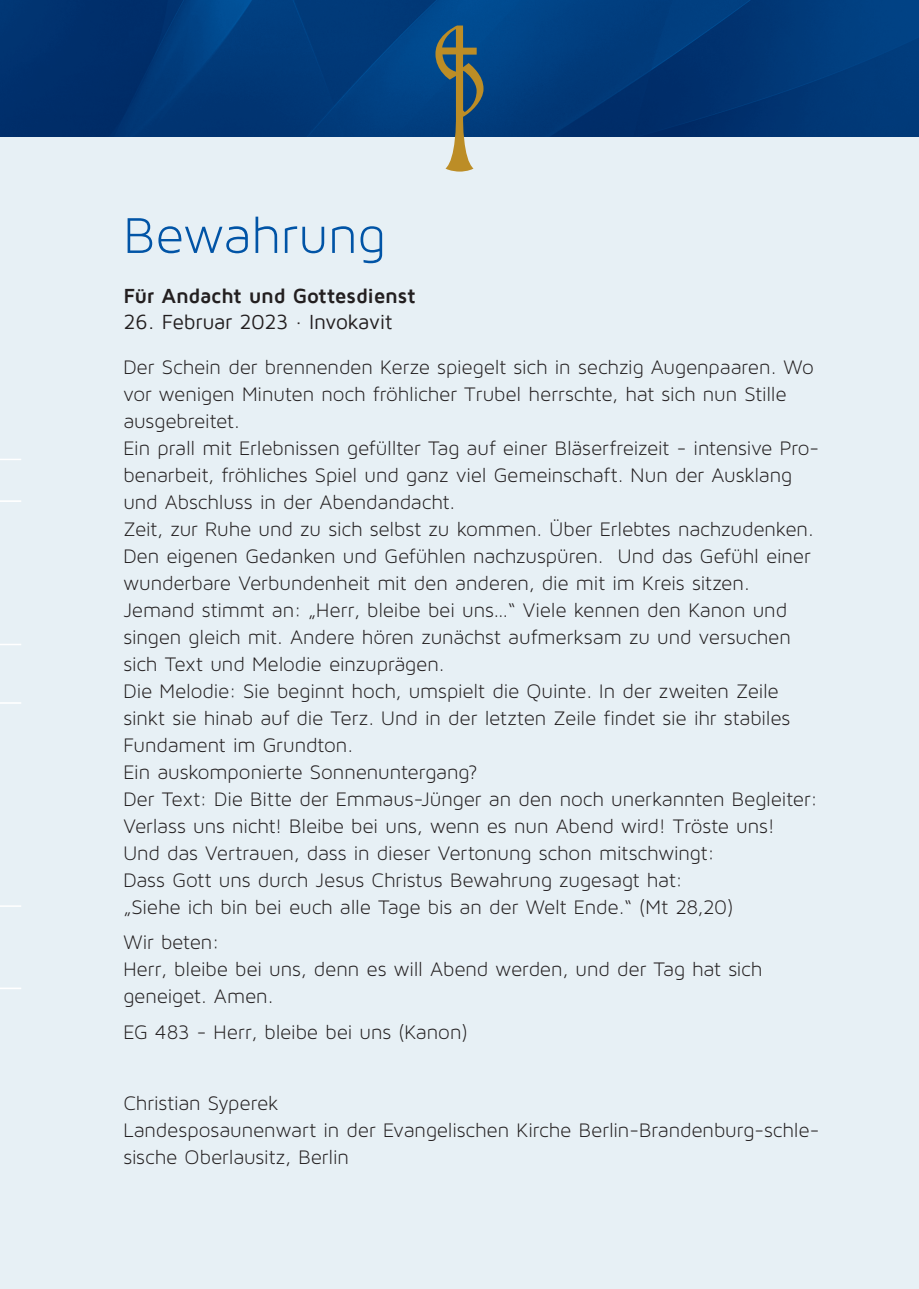
<style>
.page{position:relative;width:919px;height:1289px;background:#fff}
.page>*{position:absolute;margin:0;border:0;box-sizing:border-box;transform-origin:0 0}
.t1{font:54px "Maven Pro Light 300";letter-spacing:-.005em;color:#0154a6}
.t2{font:21px/27px "Maven Pro Light 300";letter-spacing:-.005em;color:#231f20}
.t3{font:700 21px "Maven Pro";letter-spacing:-.015em;color:#231f20}
.t4{font:21px "Maven Pro";letter-spacing:-.02em;color:#231f20}
</style>
<div class="page">
<div style="left:0;top:110px;width:918px;height:1178px;background:#e7f0f5"></div>
<img style="left:0;top:0;width:918px;height:136px">
<svg style="left:0;top:702px;width:21px;height:1px"></svg>
<hr style="left:0;top:500px;width:21px;height:2px;background:#fff">
<hr style="left:0;top:987px;width:21px;height:2px;background:#fff">
<svg style="left:435px;top:26px;width:48px;height:146px"></svg>
<hr style="left:0;top:643px;width:21px;height:2px;background:#fff">
<hr style="left:0;top:458px;width:21px;height:2px;background:#fff">
<svg style="left:0;top:905px;width:21px;height:1px"></svg>
<p class="t1" style="left:123px;top:206px;width:264px">Bewahrung</p>
<p class="t3" style="left:123px;top:285px;width:294px">Für Andacht und Gottesdienst</p>
<p class="t4" style="left:123px;top:310px;width:270px">26. Februar 2023 · Invokavit</p>
<p class="t2" style="left:123px;top:353px;width:697px">Der Schein der brennenden Kerze spiegelt sich in sechzig Augenpaaren. Wo vor wenigen Minuten noch fröhlicher Trubel herrschte, hat sich nun Stille ausgebreitet.<br>Ein prall mit Erlebnissen gefüllter Tag auf einer Bläserfreizeit - intensive Pro&shy;benarbeit, fröhliches Spiel und ganz viel Gemeinschaft. Nun der Ausklang und Abschluss in der Abendandacht.<br>Zeit, zur Ruhe und zu sich selbst zu kommen. Über Erlebtes nachzudenken.<br>Den eigenen Gedanken und Gefühlen nachzuspüren. Und das Gefühl einer wunderbare Verbundenheit mit den anderen, die mit im Kreis sitzen.<br>Jemand stimmt an: „Herr, bleibe bei uns…“ Viele kennen den Kanon und singen gleich mit. Andere hören zunächst aufmerksam zu und versuchen sich Text und Melodie einzuprägen.<br>Die Melodie: Sie beginnt hoch, umspielt die Quinte. In der zweiten Zeile sinkt sie hinab auf die Terz. Und in der letzten Zeile findet sie ihr stabiles Fundament im Grundton.<br>Ein auskomponierte Sonnenuntergang?<br>Der Text: Die Bitte der Emmaus-Jünger an den noch unerkannten Begleiter:<br>Verlass uns nicht! Bleibe bei uns, wenn es nun Abend wird! Tröste uns!<br>Und das Vertrauen, dass in dieser Vertonung schon mitschwingt:<br>Dass Gott uns durch Jesus Christus Bewahrung zugesagt hat:<br>„Siehe ich bin bei euch alle Tage bis an der Welt Ende.“ (Mt 28,20)</p>
<p class="t2" style="left:123px;top:928px;width:640px">Wir beten:<br>Herr, bleibe bei uns, denn es will Abend werden, und der Tag hat sich geneiget. Amen.</p>
<p class="t2" style="left:123px;top:1018px;width:346px">EG 483 - Herr, bleibe bei uns (Kanon)</p>
<p class="t2" style="left:123px;top:1089px;width:697px">Christian Syperek<br>Landesposaunenwart in der Evangelischen Kirche Berlin-Brandenburg-schle&shy;sische Oberlausitz, Berlin</p>
</div>
